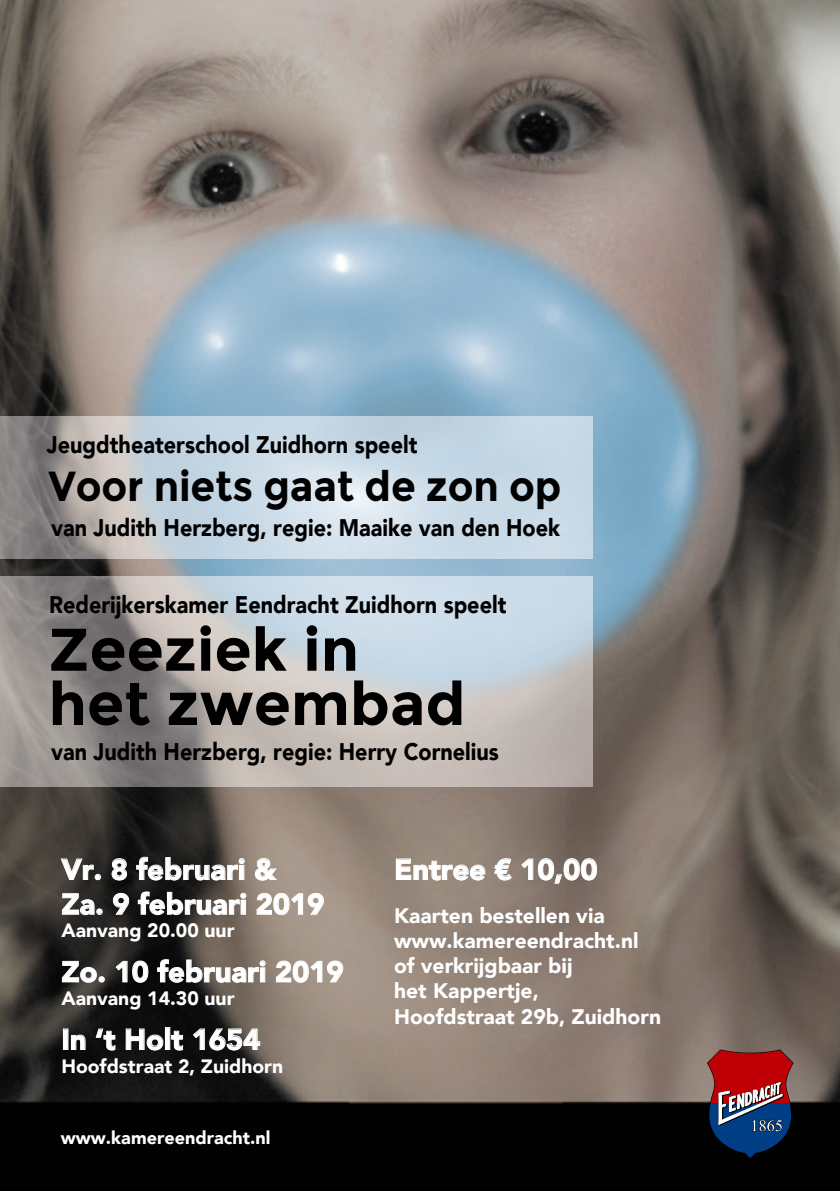
<style>
.page{position:relative;width:840px;height:1191px;background:#fff}
.page>*{position:absolute;margin:0;border:0;box-sizing:border-box;transform-origin:0 0}
.t1{font:700 60px/54.2px "Montserrat";color:#000}
.t2{font:700 42px "Montserrat";letter-spacing:-.005em;color:#000;scale:.95 1}
.t3{font:900 29px/34.8px "Avenir";color:#fff}
.t4{font:900 24px "Avenir";color:#000;scale:.9 1}
.t5{font:900 21px/25.2px "Avenir";color:#fff}
.t6{font:900 19.4px "Avenir";color:#fff}
.t7{font:900 18px "Avenir";color:#fff}
</style>
<div class="page">
<img style="left:0;top:0;width:707px;height:417px">
<img style="left:707px;top:0;width:132px;height:1191px">
<img style="left:563px;top:416px;width:144px;height:775px">
<img style="left:0;top:559px;width:563px;height:17px">
<img style="left:0;top:787px;width:563px;height:404px">
<svg style="left:396px;top:858px;width:89px;height:22px;background:#afa399"></svg>
<svg style="left:494px;top:858px;width:17px;height:22px"></svg>
<svg style="left:521px;top:858px;width:75px;height:25px;background:#948880"></svg>
<img style="left:0;top:576px;width:592px;height:211px">
<img style="left:0;top:417px;width:592px;height:142px">
<svg style="left:61px;top:858px;width:40px;height:22px"></svg>
<svg style="left:112px;top:858px;width:15px;height:22px"></svg>
<svg style="left:136px;top:857px;width:108px;height:23px;background:#5c5957"></svg>
<svg style="left:255px;top:858px;width:22px;height:22px"></svg>
<svg style="left:62px;top:893px;width:41px;height:22px"></svg>
<svg style="left:113px;top:893px;width:16px;height:21px"></svg>
<svg style="left:138px;top:891px;width:108px;height:24px;background:#605c59"></svg>
<svg style="left:256px;top:893px;width:68px;height:22px"></svg>
<svg style="left:62px;top:961px;width:43px;height:21px"></svg>
<svg style="left:116px;top:960px;width:32px;height:22px"></svg>
<svg style="left:157px;top:959px;width:108px;height:23px;background:#736d68"></svg>
<svg style="left:276px;top:960px;width:67px;height:22px"></svg>
<div style="left:63px;top:1028px;width:5px;height:21px;border:1px solid #fff"></div>
<svg style="left:71px;top:1034px;width:14px;height:16px"></svg>
<svg style="left:96px;top:1028px;width:19px;height:22px"></svg>
<svg style="left:126px;top:1028px;width:37px;height:22px"></svg>
<div style="left:165px;top:1027px;width:5px;height:22px;border:1px solid #fff"></div>
<svg style="left:171px;top:1030px;width:12px;height:20px"></svg>
<svg style="left:193px;top:1028px;width:67px;height:22px"></svg>
<svg style="left:706px;top:1048px;width:87px;height:112px;background:#603449"></svg>
<p class="t4" style="left:47px;top:424px;width:413px">Jeugdtheaterschool Zuidhorn speelt</p>
<h2 class="t2" style="left:49px;top:461px;width:541px">Voor niets gaat de zon op</h2>
<p class="t4" style="left:51px;top:507px;width:566px">van Judith Herzberg, regie: Maaike van den Hoek</p>
<p class="t4" style="left:49px;top:583px;width:509px">Rederijkerskamer Eendracht Zuidhorn speelt</p>
<h1 class="t1" style="left:49px;top:622px;width:418px">Zeeziek in het zwembad</h1>
<p class="t4" style="left:51px;top:731px;width:499px">van Judith Herzberg, regie: Herry Cornelius</p>
<p class="t3" style="left:61px;top:851px;width:264px">Vr. 8 februari &amp;<br>Za. 9 februari 2019</p>
<p class="t6" style="left:61px;top:914px;width:175px">Aanvang 20.00 uur</p>
<p class="t3" style="left:61px;top:953px;width:283px">Zo. 10 februari 2019</p>
<p class="t6" style="left:61px;top:981px;width:175px">Aanvang 14.30 uur</p>
<p class="t3" style="left:61px;top:1021px;width:200px">In ‘t Holt 1654</p>
<p class="t6" style="left:61px;top:1049px;width:223px">Hoofdstraat 2, Zuidhorn</p>
<p class="t7" style="left:61px;top:1121px;width:211px">www.kamereendracht.nl</p>
<p class="t3" style="left:394px;top:851px;width:205px">Entree € 10,00</p>
<p class="t5" style="left:394px;top:902px;width:268px">Kaarten bestellen via www.kamereendracht.nl of verkrijgbaar bij<br>het Kappertje,<br>Hoofdstraat 29b, Zuidhorn</p>
</div>
